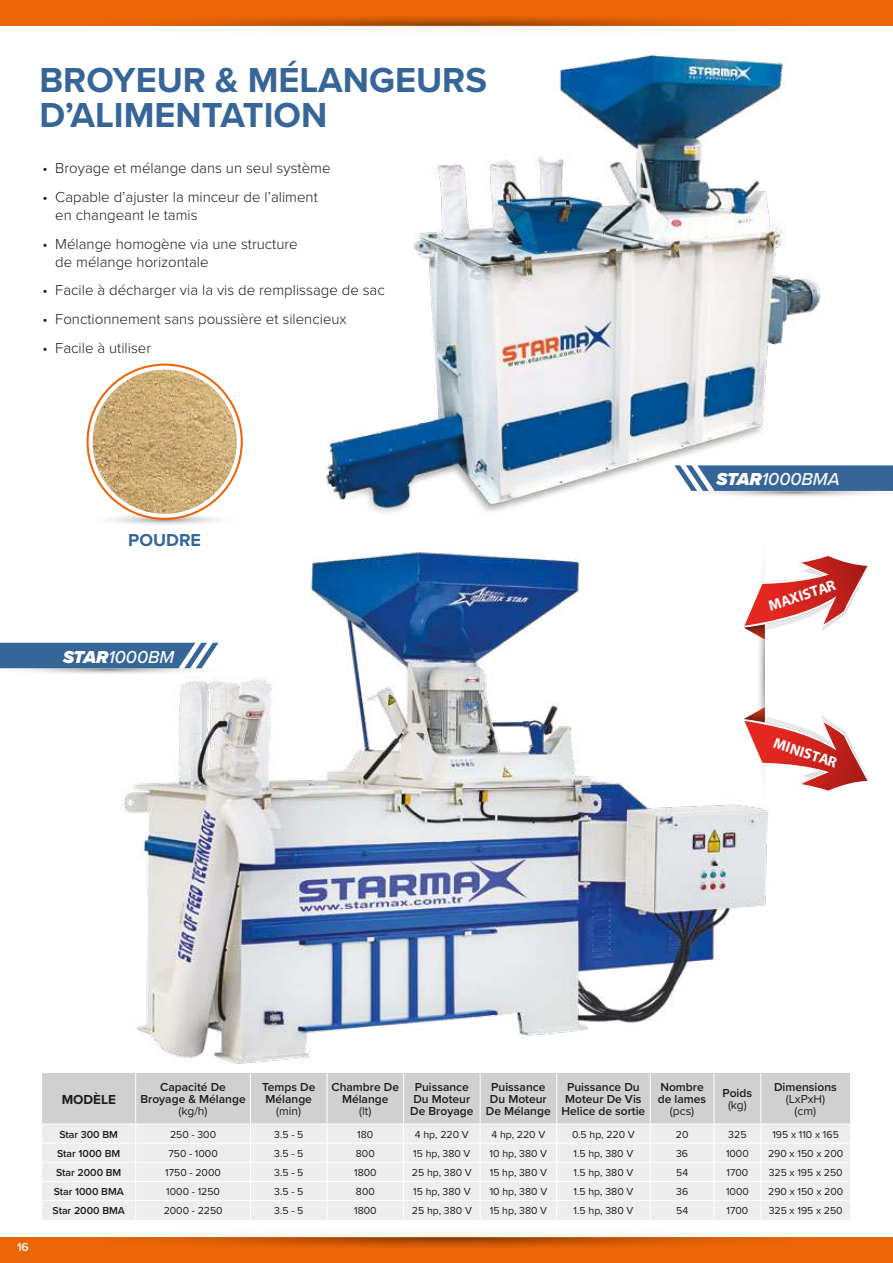
<style>
.page{position:relative;width:893px;height:1263px;background:#fff}
.page>*{position:absolute;margin:0;border:0;box-sizing:border-box;transform-origin:0 0}
.t1{font:700 36px/34.5px "Proxima Nova";color:#366598}
.t2{font:italic 500 18px "Proxima Nova";color:#fff}
.t3{font:700 17.85px "Proxima Nova";color:#366598}
.t4{font:300 15px/18px "Proxima Nova";color:#1d1d1b}
.t5{font:700 15px "Myriad Pro";color:#fff}
.t6{font:700 13.5px "Proxima Nova";color:#1d1d1b}
.t7{font:600 12px/12px "Proxima Nova";color:#1d1d1b;text-align:center}
.t8{font:12px/12px "Proxima Nova";color:#1d1d1b;text-align:center}
.t9{font:600 12px "Proxima Nova";color:#fff}
.t10{font:10.5px "Proxima Nova";color:#1d1d1b}
.t11{font:600 10.5px "Proxima Nova";color:#1d1d1b}
.s1{font-weight:900}
</style>
<div class="page">
<div style="left:0;top:1237px;width:893px;height:26px;background:#ec6608"></div>
<div style="left:0;top:0;width:893px;height:26px;background:#ec6608"></div>
<svg style="left:151px;top:17px;width:592px;height:9px"></svg>
<svg style="left:798px;top:554px;width:71px;height:239px"></svg>
<img style="left:19px;top:552px;width:779px;height:512px">
<svg style="left:0;top:643px;width:221px;height:32px"></svg>
<svg style="left:874px;top:465px;width:19px;height:29px"></svg>
<img style="left:326px;top:54px;width:548px;height:495px">
<svg style="left:111px;top:512px;width:108px;height:13px"></svg>
<svg style="left:88px;top:365px;width:154px;height:154px"></svg>
<img style="left:93px;top:370px;width:144px;height:144px;border-radius:72px">
<svg style="left:42px;top:1073px;width:808px;height:174px"></svg>
<h1 class="t1" style="left:39px;top:62px;width:449px">BROYEUR &amp; MÉLANGEURS<br>D’ALIMENTATION</h1>
<h3 class="t4" style="left:43px;top:159px;width:290px">• Broyage et mélange dans un seul système</h3>
<h3 class="t4" style="left:55px;top:187px;width:264px;text-indent:-13px">• Capable d’ajuster la minceur de l’aliment en changeant le tamis</h3>
<h3 class="t4" style="left:55px;top:234px;width:244px;text-indent:-13px">• Mélange homogène via une structure de mélange horizontale</h3>
<h3 class="t4" style="left:43px;top:281px;width:344px">• Facile à décharger via la vis de remplissage de sac</h3>
<h3 class="t4" style="left:43px;top:309px;width:306px">• Fonctionnement sans poussière et silencieux</h3>
<h3 class="t4" style="left:43px;top:338px;width:110px">• Facile à utiliser</h3>
<h3 class="t3" style="left:128px;top:526px;width:74px">POUDRE</h3>
<h2 class="t2" style="left:63px;top:643px;width:113px"><span class="s1">STAR</span>1000BM</h2>
<h2 class="t2" style="left:716px;top:466px;width:125px"><span class="s1">STAR</span>1000BMA</h2>
<h3 class="t5" style="left:766px;top:596px;width:71px;rotate:-18deg">MAXISTAR</h3>
<h3 class="t5" style="left:777px;top:733px;width:67px;rotate:18deg">MINISTAR</h3>
<p class="t9" style="left:17px;top:1238px;width:13px">16</p>
<p class="t6" style="left:62px;top:1089px;width:56px">MODÈLE</p>
<p class="t7" style="left:140px;top:1081px;width:107px">Capacité De<br>Broyage &amp; Mélange</p>
<p class="t8" style="left:179px;top:1105px;width:30px">(kg/h)</p>
<p class="t7" style="left:262px;top:1081px;width:55px;text-align:left">Temps De<br>Mélange</p>
<p class="t8" style="left:276px;top:1105px;width:26px">(min)</p>
<p class="t7" style="left:332px;top:1081px;width:69px">Chambre De<br>Mélange</p>
<p class="t8" style="left:359px;top:1105px;width:14px">(lt)</p>
<p class="t7" style="left:410px;top:1081px;width:65px">Puissance<br>Du Moteur<br>De Broyage</p>
<p class="t7" style="left:486px;top:1081px;width:66px">Puissance<br>Du Moteur<br>De Mélange</p>
<p class="t7" style="left:562px;top:1081px;width:85px">Puissance Du<br>Moteur De Vis<br>Helice de sortie</p>
<p class="t7" style="left:658px;top:1081px;width:50px;text-align:left">Nombre de lames</p>
<p class="t8" style="left:670px;top:1105px;width:26px">(pcs)</p>
<p class="t7" style="left:723px;top:1087px;width:31px">Poids</p>
<p class="t8" style="left:728px;top:1099px;width:20px">(kg)</p>
<p class="t7" style="left:774px;top:1081px;width:64px">Dimensions</p>
<p class="t8" style="left:786px;top:1093px;width:41px">(LxPxH) (cm)</p>
<p class="t11" style="left:59px;top:1126px;width:60px">Star 300 BM</p>
<p class="t10" style="left:170px;top:1126px;width:48px">250 - 300</p>
<p class="t10" style="left:274px;top:1126px;width:31px">3.5 - 5</p>
<p class="t10" style="left:357px;top:1126px;width:18px">180</p>
<p class="t10" style="left:415px;top:1126px;width:55px">4 hp, 220 V</p>
<p class="t10" style="left:491px;top:1126px;width:55px">4 hp, 220 V</p>
<p class="t10" style="left:572px;top:1126px;width:64px">0.5 hp, 220 V</p>
<p class="t10" style="left:676px;top:1126px;width:14px">20</p>
<p class="t10" style="left:728px;top:1126px;width:20px">325</p>
<p class="t10" style="left:772px;top:1126px;width:68px">195 x 110 x 165</p>
<p class="t11" style="left:57px;top:1145px;width:65px">Star 1000 BM</p>
<p class="t10" style="left:168px;top:1145px;width:51px">750 - 1000</p>
<p class="t10" style="left:274px;top:1145px;width:31px">3.5 - 5</p>
<p class="t10" style="left:356px;top:1145px;width:20px">800</p>
<p class="t10" style="left:413px;top:1145px;width:59px">15 hp, 380 V</p>
<p class="t10" style="left:490px;top:1145px;width:59px">10 hp, 380 V</p>
<p class="t10" style="left:574px;top:1145px;width:61px">1.5 hp, 380 V</p>
<p class="t10" style="left:676px;top:1145px;width:14px">36</p>
<p class="t10" style="left:726px;top:1145px;width:24px">1000</p>
<p class="t10" style="left:768px;top:1145px;width:77px">290 x 150 x 200</p>
<p class="t11" style="left:56px;top:1165px;width:67px">Star 2000 BM</p>
<p class="t10" style="left:165px;top:1165px;width:57px">1750 - 2000</p>
<p class="t10" style="left:274px;top:1165px;width:31px">3.5 - 5</p>
<p class="t10" style="left:354px;top:1165px;width:24px">1800</p>
<p class="t10" style="left:412px;top:1165px;width:61px">25 hp, 380 V</p>
<p class="t10" style="left:490px;top:1165px;width:59px">15 hp, 380 V</p>
<p class="t10" style="left:574px;top:1165px;width:61px">1.5 hp, 380 V</p>
<p class="t10" style="left:676px;top:1165px;width:14px">54</p>
<p class="t10" style="left:726px;top:1165px;width:23px">1700</p>
<p class="t10" style="left:769px;top:1165px;width:76px">325 x 195 x 250</p>
<p class="t11" style="left:54px;top:1184px;width:72px">Star 1000 BMA</p>
<p class="t10" style="left:166px;top:1184px;width:55px">1000 - 1250</p>
<p class="t10" style="left:274px;top:1184px;width:31px">3.5 - 5</p>
<p class="t10" style="left:356px;top:1184px;width:20px">800</p>
<p class="t10" style="left:413px;top:1184px;width:59px">15 hp, 380 V</p>
<p class="t10" style="left:490px;top:1184px;width:59px">10 hp, 380 V</p>
<p class="t10" style="left:574px;top:1184px;width:61px">1.5 hp, 380 V</p>
<p class="t10" style="left:676px;top:1184px;width:14px">36</p>
<p class="t10" style="left:726px;top:1184px;width:24px">1000</p>
<p class="t10" style="left:768px;top:1184px;width:77px">290 x 150 x 200</p>
<p class="t11" style="left:53px;top:1203px;width:74px">Star 2000 BMA</p>
<p class="t10" style="left:164px;top:1203px;width:60px">2000 - 2250</p>
<p class="t10" style="left:274px;top:1203px;width:31px">3.5 - 5</p>
<p class="t10" style="left:354px;top:1203px;width:24px">1800</p>
<p class="t10" style="left:412px;top:1203px;width:61px">25 hp, 380 V</p>
<p class="t10" style="left:490px;top:1203px;width:59px">15 hp, 380 V</p>
<p class="t10" style="left:574px;top:1203px;width:61px">1.5 hp, 380 V</p>
<p class="t10" style="left:676px;top:1203px;width:14px">54</p>
<p class="t10" style="left:727px;top:1203px;width:23px">1700</p>
<p class="t10" style="left:769px;top:1203px;width:76px">325 x 195 x 250</p>
</div>
